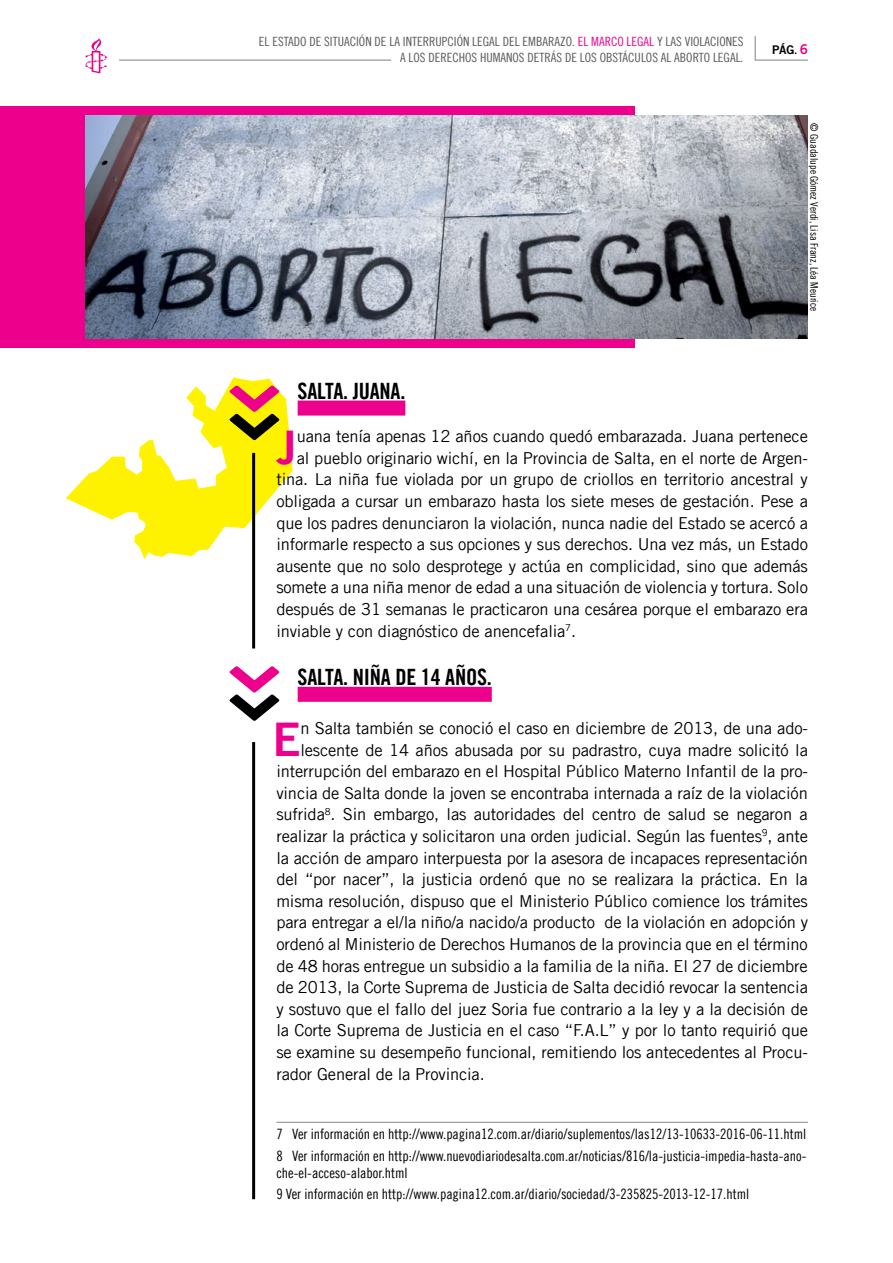
<style>
.page{position:relative;width:893px;height:1263px;background:#fff}
.page>*{position:absolute;margin:0;border:0;box-sizing:border-box;transform-origin:0 0}
.t1{font:46.35px "Amnesty Trade Gothic Bd 2";color:#ec008c}
.t2{font:22.5px "Amnesty Trade Gothic Bd Cn 20";color:#000}
.t3{font:16.5px "Amnesty Trade Gothic";letter-spacing:-.01em;color:#000}
.t4{font:14.25px/21.3px "Amnesty Trade Gothic Cn 18";color:#000}
.t5{font:12.75px/15.3px "Amnesty Trade Gothic Cn 18";color:#58595b;text-align:right}
.t6{font:12px "Amnesty Trade Gothic Bd 2";color:#000}
.t7{font:10.5px "Amnesty Trade Gothic Cn 18";color:#000}
.s1{color:#ec008c}
.s2{font-family:"Amnesty Trade Gothic Bd Cn 20"}
.s3{font-size:13.5px;color:#ec008c}
</style>
<div class="page">
<svg style="left:85px;top:38px;width:22px;height:35px"></svg>
<svg style="left:755px;top:36px;width:1px;height:24px"></svg>
<hr style="left:755px;top:60px;width:53px;height:1px;background:#939598">
<hr style="left:119px;top:60px;width:272px;height:1px;background:#939598">
<svg style="left:66px;top:377px;width:227px;height:182px"></svg>
<div style="left:0;top:106px;width:635px;height:242px;background:#ec008c"></div>
<div style="left:298px;top:401px;width:107px;height:15px;background:#ec008c"></div>
<div style="left:298px;top:687px;width:194px;height:15px;background:#ec008c"></div>
<hr style="left:276px;top:1122px;width:532px;height:1px;background:#939598">
<img style="left:85px;top:115px;width:723px;height:223px">
<hr style="left:252px;top:742px;width:3px;height:457px;background:#000">
<svg style="left:230px;top:666px;width:49px;height:55px"></svg>
<hr style="left:252px;top:453px;width:3px;height:195px;background:#000">
<p class="t5" style="left:259px;top:34px;width:486px">EL ESTADO DE SITUACIÓN DE LA INTERRUPCIÓN LEGAL DEL EMBARAZO. <span class="s1">EL MARCO LEGAL</span> Y LAS VIOLACIONES<br>A LOS DERECHOS HUMANOS DETRÁS DE LOS OBSTÁCULOS AL ABORTO LEGAL.</p>
<h2 class="t2" style="left:298px;top:377px;width:10px">SALTA</h2>
<h2 class="t2" style="left:343px;top:377px;width:21px">. JUANA</h2>
<h2 class="t2" style="left:400px;top:377px;width:6px">.</h2>
<p class="t6" style="left:772px;top:43px;width:37px">PáG<span class="s2">.</span> <span class="s3">6</span></p>
<p class="t7" style="left:820px;top:123px;width:189px;rotate:90deg">© Guadalupe Gómez Verdi, Lisa Franz, Léa Meurice</p>
<h1 class="t1" style="left:277px;top:419px;width:22px">J</h1>
<p class="t3" style="left:297px;top:426px;width:513px">uana tenía apenas 12 años cuando quedó embarazada. Juana pertenece</p>
<p class="t3" style="left:297px;top:448px;width:513px">al pueblo originario wichí, en la Provincia de Salta, en el norte de Argen-</p>
<p class="t3" style="left:276px;top:470px;width:533px">tina. La niña fue violada por un grupo de criollos en territorio ancestral y</p>
<p class="t3" style="left:276px;top:491px;width:533px">obligada a cursar un embarazo hasta los siete meses de gestación. Pese a</p>
<p class="t3" style="left:276px;top:513px;width:533px">que los padres denunciaron la violación, nunca nadie del Estado se acercó a</p>
<p class="t3" style="left:276px;top:534px;width:533px">informarle respecto a sus opciones y sus derechos. Una vez más, un Estado</p>
<p class="t3" style="left:276px;top:556px;width:533px">ausente que no solo desprotege y actúa en complicidad, sino que además</p>
<p class="t3" style="left:276px;top:578px;width:533px">somete a una niña menor de edad a una situación de violencia y tortura. Solo</p>
<p class="t3" style="left:276px;top:599px;width:533px">después de 31 semanas le practicaron una cesárea porque el embarazo era</p>
<p class="t3" style="left:276px;top:621px;width:301px">inviable y con diagnóstico de anencefalia<sup>7</sup>.</p>
<h2 class="t2" style="left:298px;top:664px;width:10px">SALTA</h2>
<h2 class="t2" style="left:343px;top:664px;width:150px">. NIÑA DE 14 AÑOS.</h2>
<h1 class="t1" style="left:272px;top:710px;width:30px">E</h1>
<p class="t3" style="left:300px;top:718px;width:509px">n Salta también se conoció el caso en diciembre de 2013, de una ado-</p>
<p class="t3" style="left:300px;top:740px;width:509px">lescente de 14 años abusada por su padrastro, cuya madre solicitó la</p>
<p class="t3" style="left:276px;top:761px;width:533px">interrupción del embarazo en el Hospital Público Materno Infantil de la pro-</p>
<p class="t3" style="left:276px;top:783px;width:533px">vincia de Salta donde la joven se encontraba internada a raíz de la violación</p>
<p class="t3" style="left:276px;top:804px;width:533px">sufrida<sup>8</sup>. Sin embargo, las autoridades del centro de salud se negaron a</p>
<p class="t3" style="left:276px;top:826px;width:533px">realizar la práctica y solicitaron una orden judicial. Según las fuentes<sup>9</sup>, ante</p>
<p class="t3" style="left:276px;top:848px;width:533px">la acción de amparo interpuesta por la asesora de incapaces representación</p>
<p class="t3" style="left:276px;top:869px;width:533px">del “por nacer”, la justicia ordenó que no se realizara la práctica. En la</p>
<p class="t3" style="left:276px;top:891px;width:533px">misma resolución, dispuso que el Ministerio Público comience los trámites</p>
<p class="t3" style="left:276px;top:912px;width:533px">para entregar a el/la niño/a nacido/a producto de la violación en adopción y</p>
<p class="t3" style="left:276px;top:934px;width:533px">ordenó al Ministerio de Derechos Humanos de la provincia que en el término</p>
<p class="t3" style="left:276px;top:956px;width:533px">de 48 horas entregue un subsidio a la familia de la niña. El 27 de diciembre</p>
<p class="t3" style="left:276px;top:977px;width:533px">de 2013, la Corte Suprema de Justicia de Salta decidió revocar la sentencia</p>
<p class="t3" style="left:276px;top:999px;width:533px">y sostuvo que el fallo del juez Soria fue contrario a la ley y a la decisión de</p>
<p class="t3" style="left:276px;top:1020px;width:533px">la Corte Suprema de Justicia en el caso “F.A.L” y por lo tanto requirió que</p>
<p class="t3" style="left:276px;top:1042px;width:533px">se examine su desempeño funcional, remitiendo los antecedentes al Procu-</p>
<p class="t3" style="left:276px;top:1064px;width:210px">rador General de la Provincia.</p>
<p class="t4" style="left:276px;top:1123px;width:531px">7 Ver información en http://www.pagina12.com.ar/diario/suplementos/las12/13-10633-2016-06-11.html<br>8 Ver información en http://www.nuevodiariodesalta.com.ar/noticias/816/la-justicia-impedia-hasta-ano-</p>
<p class="t4" style="left:276px;top:1162px;width:474px">che-el-acceso-alabor.html<br>9 Ver información en http://www.pagina12.com.ar/diario/sociedad/3-235825-2013-12-17.html</p>
</div>
